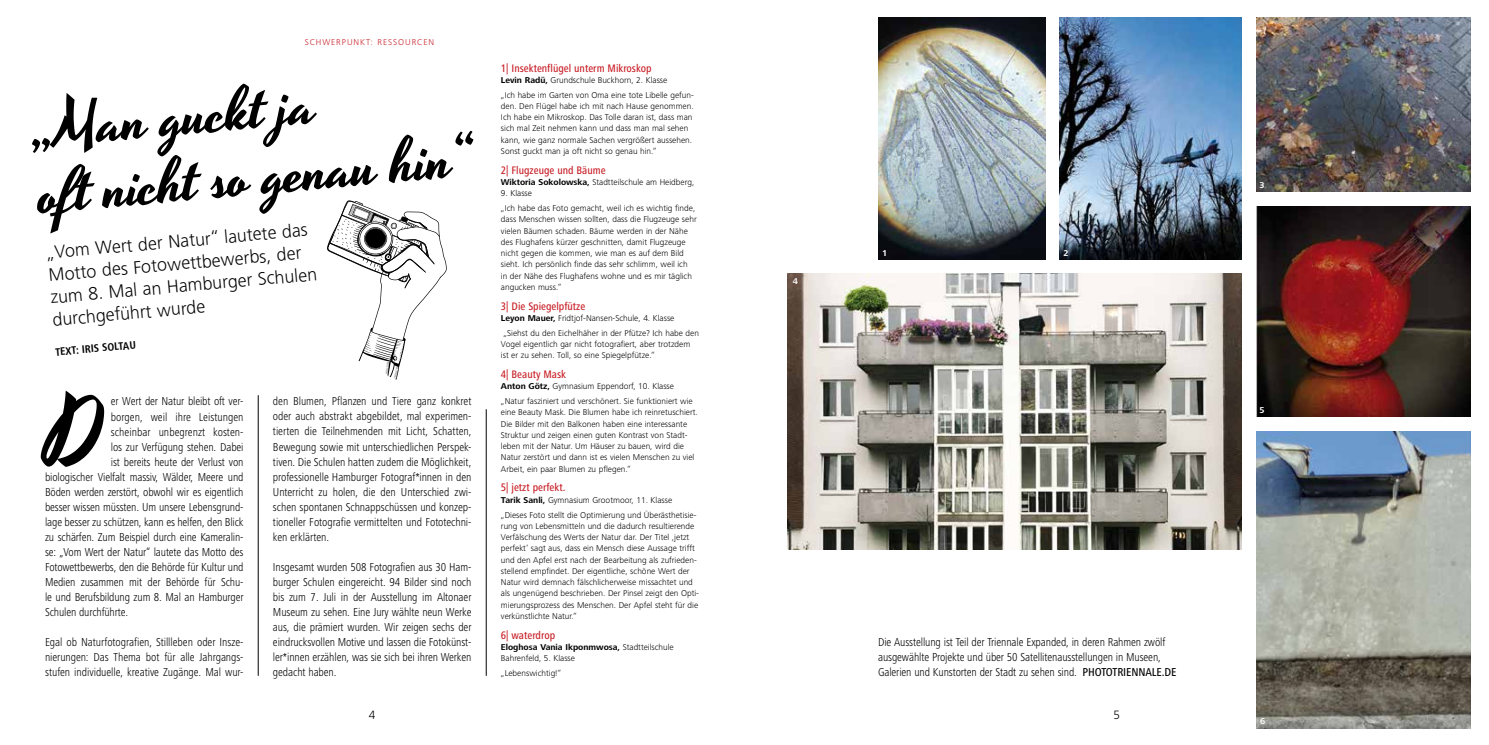
<style>
.page{position:relative;width:1489px;height:745px;background:#fff}
.page>*{position:absolute;margin:0;border:0;box-sizing:border-box;transform-origin:0 0}
.t1{font:87.75px "Yesteryear";color:#000;scale:.96 1}
.t2{font:61.88px/66px "Yesteryear";color:#000}
.t3{font:300 18.75px/22.5px "Frutiger Next LT";color:#000}
.t4{font:300 12.5px "Frutiger Next LT";color:#000}
.t5{font:300 condensed 11.88px/15px "Frutiger Next LT";letter-spacing:-.015em;color:#000;text-align:justify}
.t6{font:500 condensed 11.25px "Frutiger Next LT";color:#c71c24}
.t7{font:700 condensed 11.25px "Frutiger Next LT";color:#000}
.t8{font:300 8.75px/11.2px "Frutiger Next LT";color:#000}
.t9{font:300 8.75px "Frutiger Next LT";letter-spacing:.11em;color:#c71c24}
.t10{font:700 8.75px "Frutiger Next LT";color:#fff}
.s1{font-weight:700}
.s2{font-weight:500}
</style>
<div class="page">
<hr style="left:486px;top:409px;width:1px;height:266px;background:#000">
<hr style="left:258px;top:395px;width:1px;height:280px;background:#000">
<img style="left:787px;top:274px;width:453px;height:275px">
<img style="left:1059px;top:18px;width:181px;height:241px">
<img style="left:878px;top:18px;width:166px;height:241px">
<img style="left:1256px;top:18px;width:214px;height:173px">
<img style="left:1256px;top:206px;width:214px;height:210px">
<img style="left:1256px;top:431px;width:214px;height:296px">
<svg style="left:327px;top:200px;width:120px;height:180px"></svg>
<p class="t9" style="left:305px;top:37px;width:131px">SCHWERPUNKT: RESSOURCEN</p>
<h2 class="t2" style="left:32px;top:98px;width:435px;rotate:-5deg">„Man guckt ja<br>oft nicht so genau hin“</h2>
<h3 class="t3" style="left:46px;top:241px;width:269px;rotate:-5deg">„Vom Wert der Natur“ lautete das<br>Motto des Fotowettbewerbs, der zum 8. Mal an Hamburger Schulen durchgeführt wurde</h3>
<p class="t7" style="left:55px;top:345px;width:82px;rotate:-5deg">TEXT: IRIS SOLTAU</p>
<h1 class="t1" style="left:45px;top:373px;width:62px">D</h1>
<h3 class="t5" style="left:111px;top:394px;width:134px">er Wert der Natur bleibt oft ver-</h3>
<h3 class="t5" style="left:111px;top:409px;width:134px">borgen, weil ihre Leistungen</h3>
<h3 class="t5" style="left:111px;top:424px;width:134px">scheinbar unbegrenzt kosten-</h3>
<h3 class="t5" style="left:111px;top:439px;width:134px">los zur Verfügung stehen. Dabei</h3>
<h3 class="t5" style="left:111px;top:454px;width:134px">ist bereits heute der Verlust von</h3>
<h3 class="t5" style="left:45px;top:469px;width:200px">biologischer Vielfalt massiv, Wälder, Meere und</h3>
<h3 class="t5" style="left:45px;top:484px;width:200px">Böden werden zerstört, obwohl wir es eigentlich</h3>
<h3 class="t5" style="left:45px;top:499px;width:200px">besser wissen müssten. Um unsere Lebensgrund-</h3>
<h3 class="t5" style="left:45px;top:514px;width:200px">lage besser zu schützen, kann es helfen, den Blick</h3>
<h3 class="t5" style="left:45px;top:529px;width:200px">zu schärfen. Zum Beispiel durch eine Kameralin-</h3>
<h3 class="t5" style="left:45px;top:544px;width:200px">se: „Vom Wert der Natur“ lautete das Motto des</h3>
<h3 class="t5" style="left:45px;top:559px;width:200px">Fotowettbewerbs, den die Behörde für Kultur und</h3>
<h3 class="t5" style="left:45px;top:574px;width:200px">Medien zusammen mit der Behörde für Schu-</h3>
<h3 class="t5" style="left:45px;top:589px;width:200px">le und Berufsbildung zum 8. Mal an Hamburger</h3>
<h3 class="t5" style="left:45px;top:604px;width:85px">Schulen durchführte.</h3>
<h3 class="t5" style="left:45px;top:634px;width:200px">Egal ob Naturfotografien, Stillleben oder Insze&shy;nierungen: Das Thema bot für alle Jahrgangs&shy;stufen individuelle, kreative Zugänge. Mal wur-</h3>
<p class="t5" style="left:273px;top:394px;width:200px">den Blumen, Pflanzen und Tiere ganz konkret oder auch abstrakt abgebildet, mal experimen&shy;tierten die Teilnehmenden mit Licht, Schatten, Bewegung sowie mit unterschiedlichen Perspek&shy;tiven. Die Schulen hatten zudem die Möglichkeit, professionelle Hamburger Fotograf*innen in den Unterricht zu holen, die den Unterschied zwi&shy;schen spontanen Schnappschüssen und konzep&shy;tioneller Fotografie vermittelten und Fototechni&shy;ken erklärten.</p>
<p class="t5" style="left:273px;top:559px;width:200px">Insgesamt wurden 508 Fotografien aus 30 Ham&shy;burger Schulen eingereicht. 94 Bilder sind noch bis zum 7. Juli in der Ausstellung im Altonaer Museum zu sehen. Eine Jury wählte neun Werke aus, die prämiert wurden. Wir zeigen sechs der eindrucksvollen Motive und lassen die Fotokünst&shy;ler*innen erzählen, was sie sich bei ihren Werken gedacht haben.</p>
<h3 class="t4" style="left:369px;top:707px;width:8px">4</h3>
<p class="t6" style="left:501px;top:61px;width:152px">1| Insektenflügel unterm Mikroskop</p>
<p class="t8" style="left:501px;top:72px;width:194px;line-height:14.8px"><span class="s1">Levin Radü,</span> Grundschule Buckhorn, 2. Klasse<br>„Ich habe im Garten von Oma eine tote Libelle gefun-</p>
<p class="t8" style="left:501px;top:100px;width:194px">den. Den Flügel habe ich mit nach Hause genommen.<br>Ich habe ein Mikroskop. Das Tolle daran ist, dass man sich mal Zeit nehmen kann und dass man mal sehen kann, wie ganz normale Sachen vergrößert aussehen.<br>Sonst guckt man ja oft nicht so genau hin.“</p>
<p class="t6" style="left:501px;top:164px;width:106px">2| Flugzeuge und Bäume</p>
<p class="t8" style="left:501px;top:176px;width:195px"><span class="s1">Wiktoria Sokolowska,</span> Stadtteilschule am Heidberg,</p>
<p class="t8" style="left:501px;top:186px;width:196px;line-height:14.8px">9. Klasse<br>„Ich habe das Foto gemacht, weil ich es wichtig finde,</p>
<p class="t8" style="left:501px;top:214px;width:197px">dass Menschen wissen sollten, dass die Flugzeuge sehr vielen Bäumen schaden. Bäume werden in der Nähe des Flughafens kürzer geschnitten, damit Flugzeuge nicht gegen die kommen, wie man es auf dem Bild sieht. Ich persönlich finde das sehr schlimm, weil ich<br>in der Nähe des Flughafens wohne und es mir täglich angucken muss.“</p>
<p class="t6" style="left:501px;top:299px;width:86px">3| Die Spiegelpfütze</p>
<p class="t8" style="left:501px;top:310px;width:199px;line-height:14.8px"><span class="s1">Leyon Mauer,</span> Fridtjof-Nansen-Schule, 4. Klasse „Siehst du den Eichelhäher in der Pfütze? Ich habe den</p>
<p class="t8" style="left:501px;top:338px;width:191px">Vogel eigentlich gar nicht fotografiert, aber trotzdem ist er zu sehen. Toll, so eine Spiegelpfütze.“</p>
<p class="t6" style="left:501px;top:368px;width:67px">4| Beauty Mask</p>
<p class="t8" style="left:501px;top:379px;width:193px;line-height:14.8px"><span class="s1">Anton Götz,</span> Gymnasium Eppendorf, 10. Klasse „Natur fasziniert und verschönert. Sie funktioniert wie</p>
<p class="t8" style="left:501px;top:406px;width:198px">eine Beauty Mask. Die Blumen habe ich reinretuschiert.<br>Die Bilder mit den Balkonen haben eine interessante Struktur und zeigen einen guten Kontrast von Stadt&shy;leben mit der Natur. Um Häuser zu bauen, wird die Natur zerstört und dann ist es vielen Menschen zu viel Arbeit, ein paar Blumen zu pflegen.“</p>
<p class="t6" style="left:501px;top:481px;width:66px">5| jetzt perfekt.</p>
<p class="t8" style="left:501px;top:492px;width:197px;line-height:14.8px"><span class="s1">Tarik Sanli,</span> Gymnasium Grootmoor, 11. Klasse „Dieses Foto stellt die Optimierung und Überästhetisie-</p>
<p class="t8" style="left:501px;top:520px;width:199px">rung von Lebensmitteln und die dadurch resultierende Verfälschung des Werts der Natur dar. Der Titel ‚jetzt perfekt’ sagt aus, dass ein Mensch diese Aussage trifft und den Apfel erst nach der Bearbeitung als zufrieden&shy;stellend empfindet. Der eigentliche, schöne Wert der Natur wird demnach fälschlicherweise missachtet und als ungenügend beschrieben. Der Pinsel zeigt den Opti&shy;mierungsprozess des Menschen. Der Apfel steht für die verkünstlichte Natur.“</p>
<p class="t6" style="left:501px;top:628px;width:56px">6| waterdrop</p>
<p class="t8" style="left:501px;top:641px;width:174px"><span class="s1">Eloghosa Vania Ikponmwosa,</span> Stadtteilschule<br>Bahrenfeld, 5. Klasse</p>
<p class="t8" style="left:501px;top:667px;width:62px">„Lebenswichtig!“</p>
<p class="t10" style="left:792px;top:276px;width:7px">4</p>
<p class="t10" style="left:882px;top:248px;width:7px">1</p>
<p class="t10" style="left:1063px;top:248px;width:7px">2</p>
<p class="t10" style="left:1259px;top:180px;width:7px">3</p>
<p class="t10" style="left:1259px;top:404px;width:7px">5</p>
<h3 class="t5" style="left:878px;top:634px;width:300px;text-align:left">Die Ausstellung ist Teil der Triennale Expanded, in deren Rahmen zwölf ausgewählte Projekte und über 50 Satellitenausstellungen in Museen,<br>Galerien und Kunstorten der Stadt zu sehen sind. <span class="s2">PHOTOTRIENNALE.DE</span></h3>
<h3 class="t4" style="left:1113px;top:707px;width:8px">5</h3>
<p class="t10" style="left:1260px;top:715px;width:7px">6</p>
</div>
